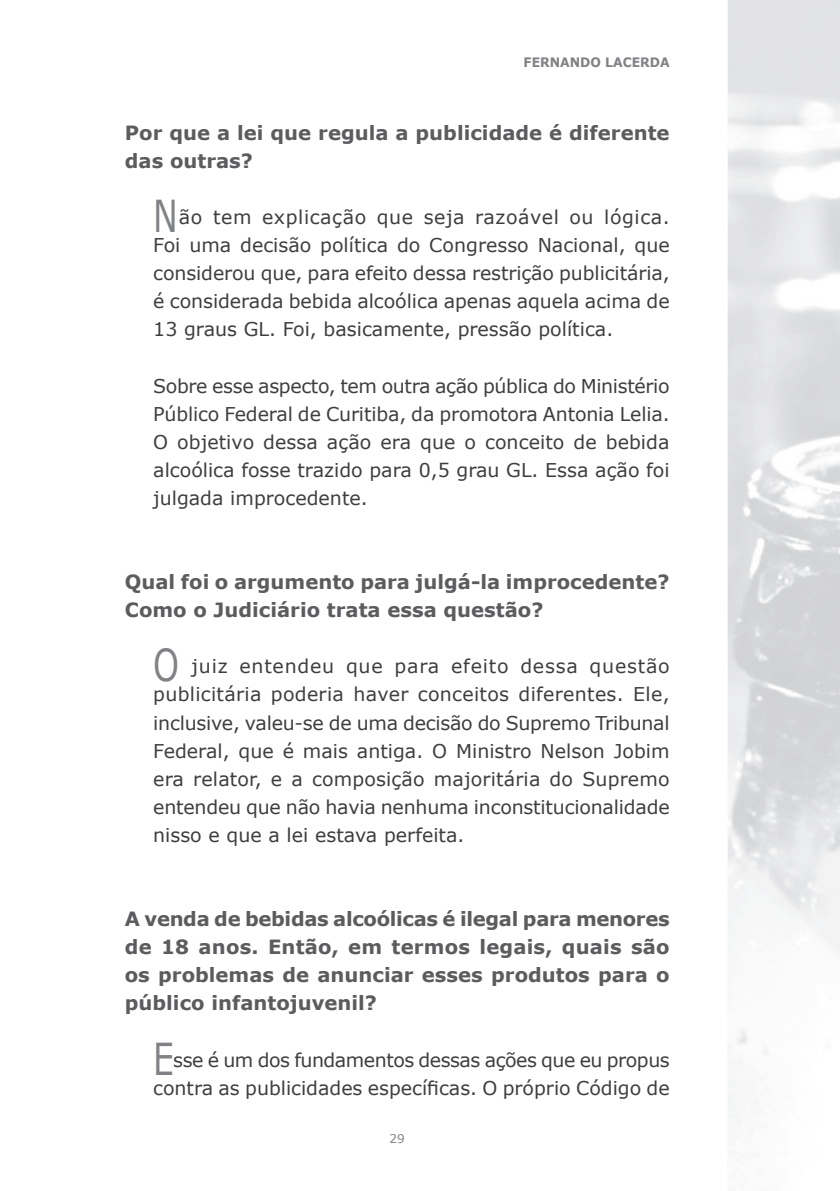
<style>
.page{position:relative;width:840px;height:1191px;background:#fff}
.page>*{position:absolute;margin:0;border:0;box-sizing:border-box;transform-origin:0 0}
.Texto_1{font:44px "Verdana";color:#808285;scale:.75 1}
.Subtitulo{font:700 19.6px/28px "Verdana";color:#5c5c5f}
.Texto_1-2{font:19px/28px "Verdana";color:#3e3e3f;text-align:justify}
.t1{font:700 13px "Verdana";color:#808285;scale:.95 1}
.t2{font:12px "Verdana";color:#808285}
</style>
<div class="page">
<svg style="left:727px;top:0;width:112px;height:1124px"></svg>
<p class="t1" style="left:523px;top:54px;width:20px">Fernando</p>
<p class="t1" style="left:605px;top:54px;width:20px">Lacerda</p>
<p class="Subtitulo" style="left:125px;top:118px;width:546px">Por que a lei que regula a publicidade é diferente das outras?</p>
<p class="Texto_1" style="left:153px;top:188px;width:34px">N</p>
<p class="Texto_1-2" style="left:153px;top:202px;width:517px;text-indent:26px">ão tem explicação que seja razoável ou lógica.<br>Foi uma decisão política do Congresso Nacional, que considerou que, para efeito dessa restrição publicitária, é considerada bebida alcoólica apenas aquela acima de 13 graus GL. Foi, basicamente, pressão política.</p>
<p class="Texto_1-2" style="left:153px;top:371px;width:517px">Sobre esse aspecto, tem outra ação pública do Ministério Público Federal de Curitiba, da promotora Antonia Lelia.<br>O objetivo dessa ação era que o conceito de bebida alcoólica fosse trazido para 0,5 grau GL. Essa ação foi julgada improcedente.</p>
<p class="Subtitulo" style="left:125px;top:567px;width:546px">Qual foi o argumento para julgá-la improcedente?<br>Como o Judiciário trata essa questão?</p>
<p class="Texto_1" style="left:153px;top:637px;width:36px">O</p>
<p class="Texto_1-2" style="left:153px;top:652px;width:517px;text-indent:38px">juiz entendeu que para efeito dessa questão publicitária poderia haver conceitos diferentes. Ele, inclusive, valeu-se de uma decisão do Supremo Tribunal Federal, que é mais antiga. O Ministro Nelson Jobim era relator, e a composição majoritária do Supremo entendeu que não havia nenhuma inconstitucionalidade nisso e que a lei estava perfeita.</p>
<p class="Subtitulo" style="left:125px;top:904px;width:546px;text-align:justify">A venda de bebidas alcoólicas é ilegal para menores de 18 anos. Então, em termos legais, quais são os problemas de anunciar esses produtos para o público infantojuvenil?</p>
<p class="Texto_1" style="left:153px;top:1030px;width:29px">E</p>
<p class="Texto_1-2" style="left:153px;top:1045px;width:517px;text-align:right">sse é um dos fundamentos dessas ações que eu propus contra as publicidades específicas. O próprio Código de</p>
<p class="t2" style="left:389px;top:1131px;width:17px">29</p>
</div>
